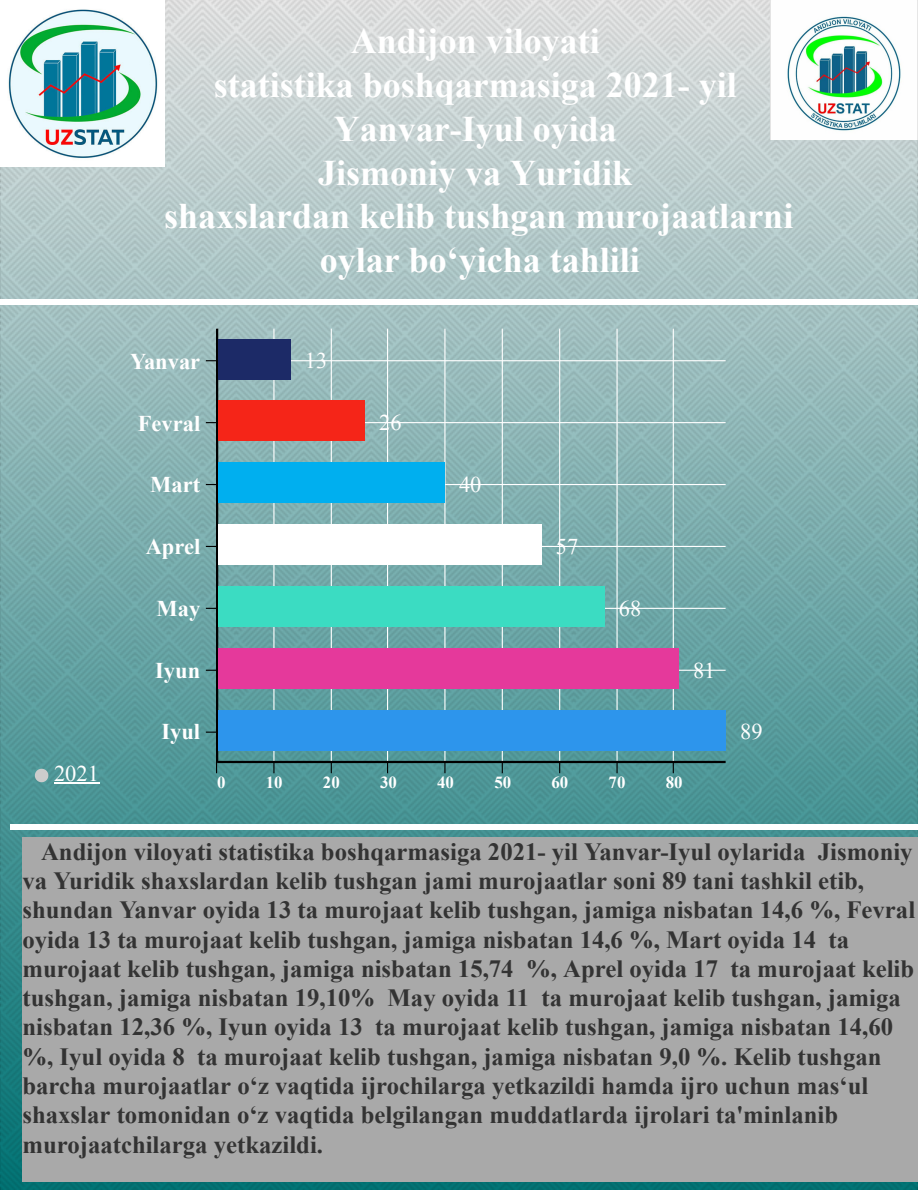
<style>
.page{position:relative;width:918px;height:1190px;background:#fff}
.page>*{position:absolute;margin:0;border:0;box-sizing:border-box;transform-origin:0 0}
.t1{font:700 36px/43.8px "Times New Roman";color:#fff;text-align:center}
.t2{font:700 24.75px/29.2px "Times New Roman";color:#333}
.t3{font:700 22.5px "Times New Roman";color:#fff}
.t4{font:22.5px "Times New Roman";color:#fff}
.t5{font:700 16.8px "Times New Roman";color:#fff}
</style>
<div class="page">
<div style="left:0;top:0;width:918px;height:1189px;background:linear-gradient(to bottom,#dbdddd,#0c7374)"></div>
<div style="left:23px;top:837px;width:895px;height:344px;background:#a9a9a9"></div>
<div style="left:0;top:299px;width:918px;height:6px;background:#fff"></div>
<img style="left:771px;top:0;width:147px;height:140px">
<div style="left:10px;top:824px;width:908px;height:5px;background:#fff"></div>
<hr style="left:217px;top:360px;width:509px;height:1px;background:#fff">
<hr style="left:217px;top:422px;width:509px;height:1px;background:#fff">
<hr style="left:217px;top:484px;width:509px;height:1px;background:#fff">
<hr style="left:217px;top:546px;width:509px;height:1px;background:#fff">
<hr style="left:217px;top:608px;width:509px;height:1px;background:#fff">
<hr style="left:217px;top:669px;width:509px;height:2px;background:#fff">
<hr style="left:273px;top:329px;width:2px;height:433px;background:#fff">
<hr style="left:331px;top:329px;width:1px;height:433px;background:#fff">
<hr style="left:387px;top:329px;width:1px;height:433px;background:#fff">
<hr style="left:444px;top:329px;width:2px;height:433px;background:#fff">
<hr style="left:502px;top:329px;width:1px;height:433px;background:#fff">
<hr style="left:559px;top:329px;width:1px;height:433px;background:#fff">
<hr style="left:617px;top:329px;width:1px;height:433px;background:#fff">
<hr style="left:673px;top:329px;width:1px;height:433px;background:#fff">
<svg style="left:206px;top:669px;width:10px;height:2px"></svg>
<hr style="left:216px;top:329px;width:2px;height:433px;background:#000">
<svg style="left:273px;top:763px;width:2px;height:10px"></svg>
<svg style="left:444px;top:763px;width:2px;height:10px"></svg>
<hr style="left:217px;top:761px;width:509px;height:2px;background:#000">
<div style="left:218px;top:339px;width:72px;height:40px;background:#1c2a67"></div>
<div style="left:218px;top:401px;width:147px;height:40px;background:#f52518"></div>
<div style="left:218px;top:462px;width:226px;height:41px;background:#00afef"></div>
<div style="left:218px;top:524px;width:323px;height:41px;background:#fff"></div>
<div style="left:218px;top:586px;width:386px;height:41px;background:#3bdcc2"></div>
<div style="left:218px;top:648px;width:460px;height:41px;background:#e5399b"></div>
<div style="left:218px;top:710px;width:508px;height:40px;background:#2d95ec"></div>
<hr style="left:54px;top:782px;width:45px;height:2px;background:#fff">
<svg style="left:35px;top:768px;width:13px;height:14px"></svg>
<img style="left:0;top:0;width:164px;height:166px">
<h1 class="t1" style="left:164px;top:18px;width:631px">Andijon viloyati<br>statistika boshqarmasiga 2021- yil<br>Yanvar-Iyul oyida<br>Jismoniy va Yuridik<br>shaxslardan kelib tushgan murojaatlarni oylar bo‘yicha tahlili</h1>
<p class="t4" style="left:54px;top:758px;width:46px">2021</p>
<p class="t3" style="left:130px;top:345px;width:72px">Yanvar</p>
<p class="t4" style="left:305px;top:345px;width:24px">13</p>
<p class="t3" style="left:138px;top:407px;width:64px">Fevral</p>
<p class="t4" style="left:379px;top:407px;width:24px">26</p>
<p class="t3" style="left:150px;top:469px;width:51px">Mart</p>
<p class="t4" style="left:459px;top:469px;width:24px">40</p>
<p class="t3" style="left:146px;top:530px;width:56px">Aprel</p>
<p class="t4" style="left:556px;top:531px;width:24px">57</p>
<p class="t3" style="left:157px;top:592px;width:45px">May</p>
<p class="t4" style="left:619px;top:593px;width:24px">68</p>
<p class="t3" style="left:155px;top:654px;width:47px">Iyun</p>
<p class="t4" style="left:693px;top:655px;width:24px">81</p>
<p class="t3" style="left:161px;top:716px;width:40px">Iyul</p>
<p class="t4" style="left:740px;top:716px;width:24px">89</p>
<p class="t5" style="left:217px;top:770px;width:10px">0</p>
<p class="t5" style="left:266px;top:770px;width:18px">10</p>
<p class="t5" style="left:323px;top:770px;width:18px">20</p>
<p class="t5" style="left:380px;top:770px;width:18px">30</p>
<p class="t5" style="left:437px;top:770px;width:18px">40</p>
<p class="t5" style="left:494px;top:770px;width:18px">50</p>
<p class="t5" style="left:551px;top:770px;width:18px">60</p>
<p class="t5" style="left:609px;top:770px;width:18px">70</p>
<p class="t5" style="left:666px;top:770px;width:18px">80</p>
<p class="t2" style="left:22px;top:836px;width:894px;text-indent:19px">Andijon viloyati statistika boshqarmasiga 2021- yil Yanvar-Iyul oylarida Jismoniy va Yuridik shaxslardan kelib tushgan jami murojaatlar soni 89 tani tashkil etib, shundan Yanvar oyida 13 ta murojaat kelib tushgan, jamiga nisbatan 14,6 %, Fevral oyida 13 ta murojaat kelib tushgan, jamiga nisbatan 14,6 %, Mart oyida 14 ta murojaat kelib tushgan, jamiga nisbatan 15,74 %, Aprel oyida 17 ta murojaat kelib tushgan, jamiga nisbatan 19,10% May oyida 11 ta murojaat kelib tushgan, jamiga nisbatan 12,36 %, Iyun oyida 13 ta murojaat kelib tushgan, jamiga nisbatan 14,60 %, Iyul oyida 8 ta murojaat kelib tushgan, jamiga nisbatan 9,0 %. Kelib tushgan barcha murojaatlar o‘z vaqtida ijrochilarga yetkazildi hamda ijro uchun mas‘ul shaxslar tomonidan o‘z vaqtida belgilangan muddatlarda ijrolari ta'minlanib murojaatchilarga yetkazildi.</p>
</div>
